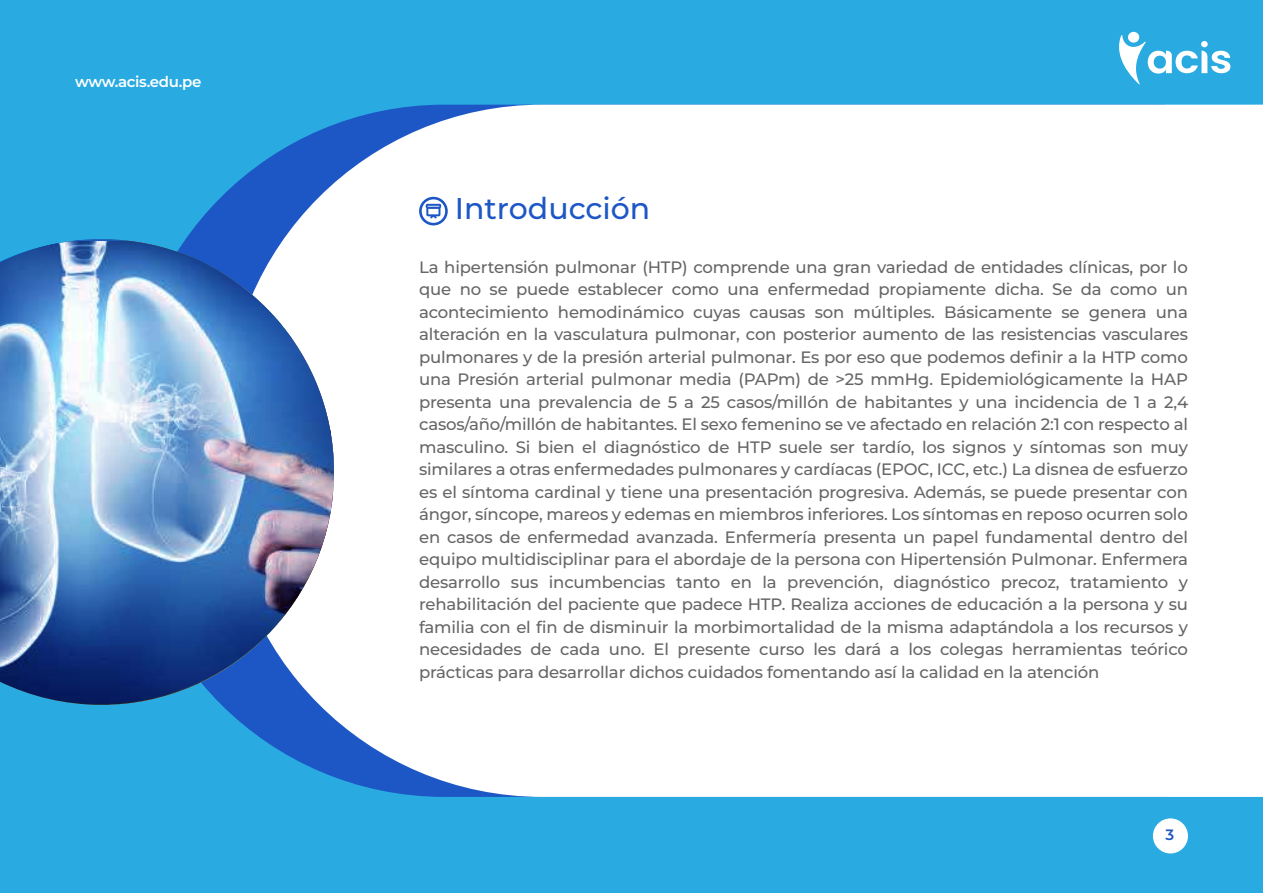
<style>
.page{position:relative;width:1263px;height:893px;background:#29abe2}
.page>*{position:absolute;margin:0;border:0;box-sizing:border-box;transform-origin:0 0}
.t1{font:500 30px "Montserrat";color:#1d57c5}
.t2{font:500 16.5px/22.5px "Montserrat";letter-spacing:-.01em;color:#666;text-align:justify}
.t3{font:600 15px "Montserrat";letter-spacing:-.02em;color:#fff}
.t4{font:600 15px "Montserrat";color:#1d57c5}
</style>
<div class="page">
<div style="left:226px;top:105px;width:1037px;height:692px;background:#fff"></div>
<svg style="left:1119px;top:32px;width:111px;height:52px"></svg>
<div style="left:1201px;top:41px;width:7px;height:6px;background:#fff;border-radius:50%"></div>
<div style="left:1153px;top:818px;width:35px;height:35px;background:#fff;border-radius:50%"></div>
<svg style="left:419px;top:197px;width:29px;height:28px"></svg>
<img style="left:0;top:239px;width:334px;height:465px">
<p class="t3" style="left:75px;top:72px;width:128px">www.acis.edu.pe</p>
<h1 class="t1" style="left:455px;top:189px;width:197px">Introducción</h1>
<p class="t2" style="left:419px;top:255px;width:770px">La hipertensión pulmonar (HTP) comprende una gran variedad de entidades clínicas, por lo que no se puede establecer como una enfermedad propiamente dicha. Se da como un acontecimiento hemodinámico cuyas causas son múltiples. Básicamente se genera una alteración en la vasculatura pulmonar, con posterior aumento de las resistencias vasculares pulmonares y de la presión arterial pulmonar. Es por eso que podemos definir a la HTP como una Presión arterial pulmonar media (PAPm) de &gt;25 mmHg. Epidemiológicamente la HAP presenta una prevalencia de 5 a 25 casos/millón de habitantes y una incidencia de 1 a 2,4 casos/año/millón de habitantes. El sexo femenino se ve afectado en relación 2:1 con respecto al masculino. Si bien el diagnóstico de HTP suele ser tardío, los signos y síntomas son muy similares a otras enfermedades pulmonares y cardíacas (EPOC, ICC, etc.) La disnea de esfuerzo es el síntoma cardinal y tiene una presentación progresiva. Además, se puede presentar con ángor, síncope, mareos y edemas en miembros inferiores. Los síntomas en reposo ocurren solo en casos de enfermedad avanzada. Enfermería presenta un papel fundamental dentro del equipo multidisciplinar para el abordaje de la persona con Hipertensión Pulmonar. Enfermera desarrollo sus incumbencias tanto en la prevención, diagnóstico precoz, tratamiento y rehabilitación del paciente que padece HTP. Realiza acciones de educación a la persona y su familia con el fin de disminuir la morbimortalidad de la misma adaptándola a los recursos y necesidades de cada uno. El presente curso les dará a los colegas herramientas teórico prácticas para desarrollar dichos cuidados fomentando así la calidad en la atención</p>
<p class="t4" style="left:1165px;top:825px;width:10px">3</p>
</div>
